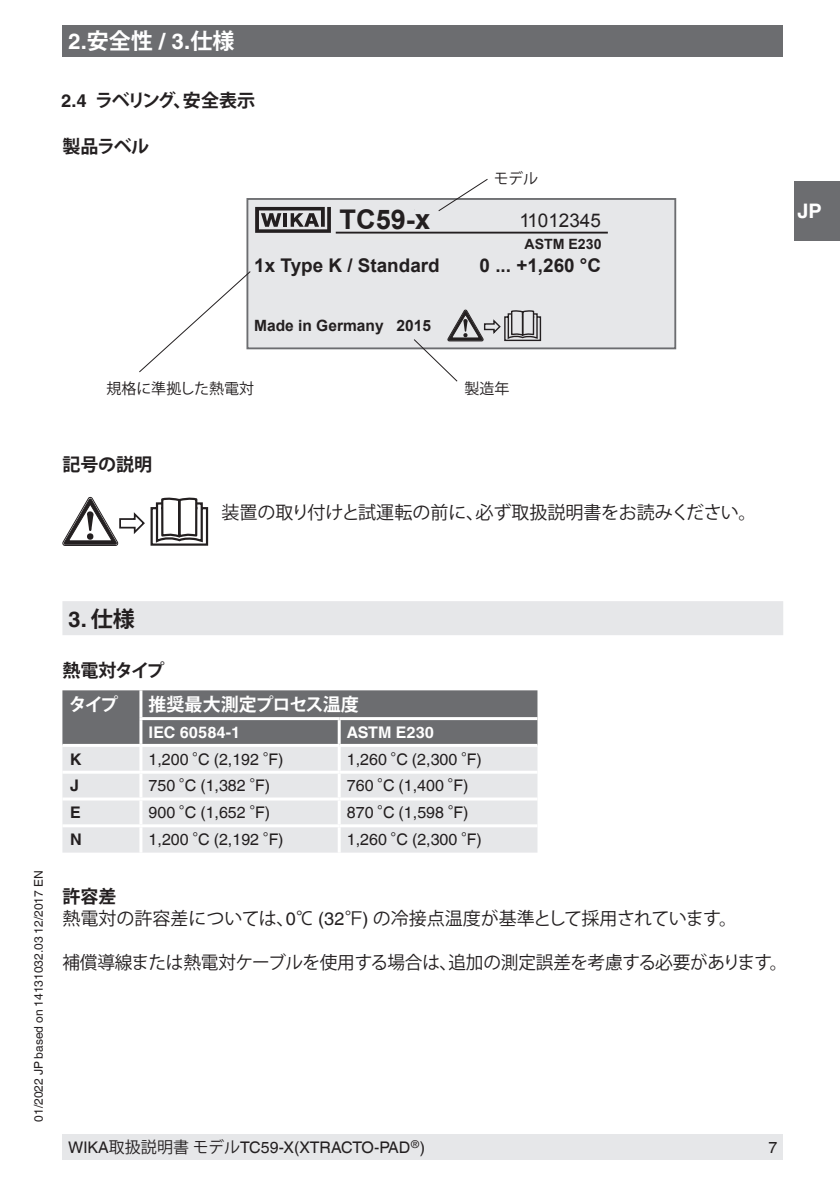
<style>
.page{position:relative;width:840px;height:1191px;background:#fff}
.page>*{position:absolute;margin:0;border:0;box-sizing:border-box;transform-origin:0 0}
.t1{font:700 28px "Helvetica World";color:#231f20}
.t2{font:700 27.2px "Arial";color:#231f20}
.t3{font:700 22px "Helvetica World";color:#fff}
.t4{font:700 22px "Helvetica World";color:#231f20}
.t5{font:700 20px "Helvetica World";color:#fff}
.t6{font:700 18.8px "Arial";color:#231f20}
.t7{font:18.8px "Arial";color:#231f20}
.t8{font:18px/22px "Koz Go Pro";letter-spacing:-.01em;color:#231f20}
.t9{font:700 18px "Koz Go Pro";letter-spacing:-.025em;color:#231f20}
.t10{font:700 18px "Koz Go Pro";letter-spacing:-.08em;color:#231f20}
.t11{font:700 18px "Koz Go Pro";color:#fff}
.t12{font:700 18px "Koz Go Pro";letter-spacing:-.04em;color:#fff}
.t13{font:16px "Helvetica World";color:#231f20}
.t14{font:700 16px "Helvetica World";color:#fff}
.t15{font:700 16px "Helvetica World";color:#231f20}
.t16{font:700 15.6px "Arial";color:#231f20}
.t17{font:15px "Koz Go Pro";color:#231f20}
.t18{font:700 14.2px "Arial";color:#231f20}
.t19{font:12px "Helvetica World";color:#231f20}
.s1{font-family:"Koz Go Pro"}
.s2{font-family:"Helvetica World"}
.s3{font-weight:700}
</style>
<div class="page">
<div style="left:794px;top:181px;width:45px;height:60px;background:#6c6d70"></div>
<div style="left:62px;top:26px;width:720px;height:31px;background:#6c6d70"></div>
<div style="left:62px;top:1134px;width:720px;height:25px;background:#e6e7e9"></div>
<div style="left:62px;top:601px;width:720px;height:34px;background:#e6e7e9"></div>
<div style="left:62px;top:690px;width:475px;height:54px;background:#6c6d70"></div>
<div style="left:62px;top:747px;width:475px;height:105px;background:#e6e7e9"></div>
<hr style="left:139px;top:717px;width:200px;height:3px;background:#fff">
<hr style="left:339px;top:717px;width:198px;height:3px;background:#fff">
<hr style="left:337px;top:720px;width:3px;height:24px;background:#fff">
<hr style="left:139px;top:747px;width:3px;height:23px;background:#fff">
<hr style="left:337px;top:747px;width:3px;height:23px;background:#fff">
<hr style="left:62px;top:770px;width:79px;height:3px;background:#fff">
<hr style="left:141px;top:770px;width:198px;height:3px;background:#fff">
<hr style="left:139px;top:773px;width:3px;height:24px;background:#fff">
<hr style="left:339px;top:770px;width:198px;height:3px;background:#fff">
<hr style="left:337px;top:773px;width:3px;height:24px;background:#fff">
<hr style="left:62px;top:797px;width:79px;height:3px;background:#fff">
<hr style="left:141px;top:797px;width:198px;height:3px;background:#fff">
<hr style="left:139px;top:800px;width:3px;height:24px;background:#fff">
<hr style="left:339px;top:797px;width:198px;height:3px;background:#fff">
<hr style="left:337px;top:800px;width:3px;height:24px;background:#fff">
<hr style="left:62px;top:824px;width:79px;height:3px;background:#fff">
<hr style="left:141px;top:824px;width:198px;height:3px;background:#fff">
<hr style="left:139px;top:827px;width:3px;height:25px;background:#fff">
<hr style="left:339px;top:824px;width:198px;height:3px;background:#fff">
<hr style="left:337px;top:827px;width:3px;height:25px;background:#fff">
<hr style="left:139px;top:690px;width:3px;height:27px;background:#fff">
<hr style="left:139px;top:720px;width:3px;height:24px;background:#fff">
<svg style="left:63px;top:497px;width:145px;height:49px"></svg>
<div style="left:247px;top:199px;width:428px;height:149px;background:#e6e7e9"></div>
<div style="left:246px;top:198px;width:429px;height:151px;border:2px solid #6c6d70"></div>
<svg style="left:255px;top:207px;width:76px;height:26px"></svg>
<hr style="left:335px;top:232px;width:272px;height:1px;background:#231f20">
<svg style="left:139px;top:270px;width:112px;height:103px"></svg>
<svg style="left:437px;top:179px;width:51px;height:32px"></svg>
<svg style="left:412px;top:310px;width:129px;height:72px"></svg>
<h3 class="t3" style="left:68px;top:29px;width:168px">2.<span class="s1">安全性</span> / 3.<span class="s1">仕様</span></h3>
<p class="t10" style="left:61px;top:89px;width:195px"><span class="s2">2.4</span> ラベリング、安全表示</p>
<p class="t9" style="left:62px;top:135px;width:88px">製品ラベル</p>
<p class="t17" style="left:493px;top:168px;width:46px">モデル</p>
<h2 class="t2" style="left:339px;top:201px;width:95px">TC59-V</h2>
<p class="t6" style="left:254px;top:253px;width:187px">1x Type K / Standard</p>
<p class="t6" style="left:479px;top:253px;width:123px">0 ... +1,260 °C</p>
<p class="t7" style="left:519px;top:208px;width:83px">11012345</p>
<h1 class="t1" style="left:414px;top:202px;width:17px">x</h1>
<p class="t18" style="left:524px;top:234px;width:79px">ASTM E230</p>
<p class="t16" style="left:254px;top:315px;width:178px">Made in Germany 2015</p>
<p class="t17" style="left:106px;top:378px;width:149px">規格に準拠した熱電対</p>
<p class="t9" style="left:62px;top:452px;width:91px">記号の説明</p>
<p class="t17" style="left:464px;top:378px;width:46px">製造年</p>
<p class="t8" style="left:221px;top:501px;width:536px">装置の取り付けと試運転の前に、必ず取扱説明書をお読みください。</p>
<p class="t5" style="left:797px;top:200px;width:26px">JP</p>
<p class="t19" style="left:32px;top:1121px;width:253px;rotate:-90deg">01/2022 JP based on 14131032.03 12/2017 EN</p>
<h3 class="t4" style="left:68px;top:606px;width:68px">3. <span class="s1">仕様</span></h3>
<p class="t9" style="left:62px;top:658px;width:104px">熱電対タイプ</p>
<p class="t12" style="left:69px;top:692px;width:51px">タイプ</p>
<p class="t11" style="left:148px;top:692px;width:212px">推奨最大測定プロセス温度</p>
<p class="t14" style="left:148px;top:723px;width:93px">IEC 60584-1</p>
<p class="t14" style="left:346px;top:723px;width:89px">ASTM E230</p>
<p class="t15" style="left:70px;top:749px;width:13px">K</p>
<p class="t13" style="left:148px;top:749px;width:136px">1,200 <span class="s1">°</span>C (2,192 <span class="s1">°</span>F)</p>
<p class="t13" style="left:346px;top:749px;width:136px">1,260 <span class="s1">°</span>C (2,300 <span class="s1">°</span>F)</p>
<p class="t15" style="left:70px;top:776px;width:10px">J</p>
<p class="t13" style="left:148px;top:776px;width:123px">750 <span class="s1">°</span>C (1,382 <span class="s1">°</span>F)</p>
<p class="t13" style="left:347px;top:776px;width:123px">760 <span class="s1">°</span>C (1,400 <span class="s1">°</span>F)</p>
<p class="t15" style="left:70px;top:803px;width:12px">E</p>
<p class="t13" style="left:148px;top:803px;width:123px">900 <span class="s1">°</span>C (1,652 <span class="s1">°</span>F)</p>
<p class="t13" style="left:347px;top:803px;width:123px">870 <span class="s1">°</span>C (1,598 <span class="s1">°</span>F)</p>
<p class="t15" style="left:70px;top:830px;width:13px">N</p>
<p class="t13" style="left:148px;top:830px;width:136px">1,200 <span class="s1">°</span>C (2,192 <span class="s1">°</span>F)</p>
<p class="t13" style="left:347px;top:830px;width:136px">1,260 <span class="s1">°</span>C (2,300 <span class="s1">°</span>F)</p>
<p class="t8" style="left:62px;top:885px;width:676px"><span class="s3">許容差<br></span>熱電対の許容差については、<span class="s2">0</span>℃ <span class="s2">(32</span>℉<span class="s2">)</span> の冷接点温度が基準として採用されています。</p>
<p class="t8" style="left:62px;top:951px;width:726px">補償導線または熱電対ケーブルを使用する場合は、追加の測定誤差を考慮する必要があります。</p>
<p class="t13" style="left:68px;top:1137px;width:358px">WIKA<span class="s1">取扱説明書モデル</span>TC59-X(XTRACTO-PAD<sup>®</sup>)</p>
<p class="t13" style="left:768px;top:1137px;width:10px">7</p>
</div>
